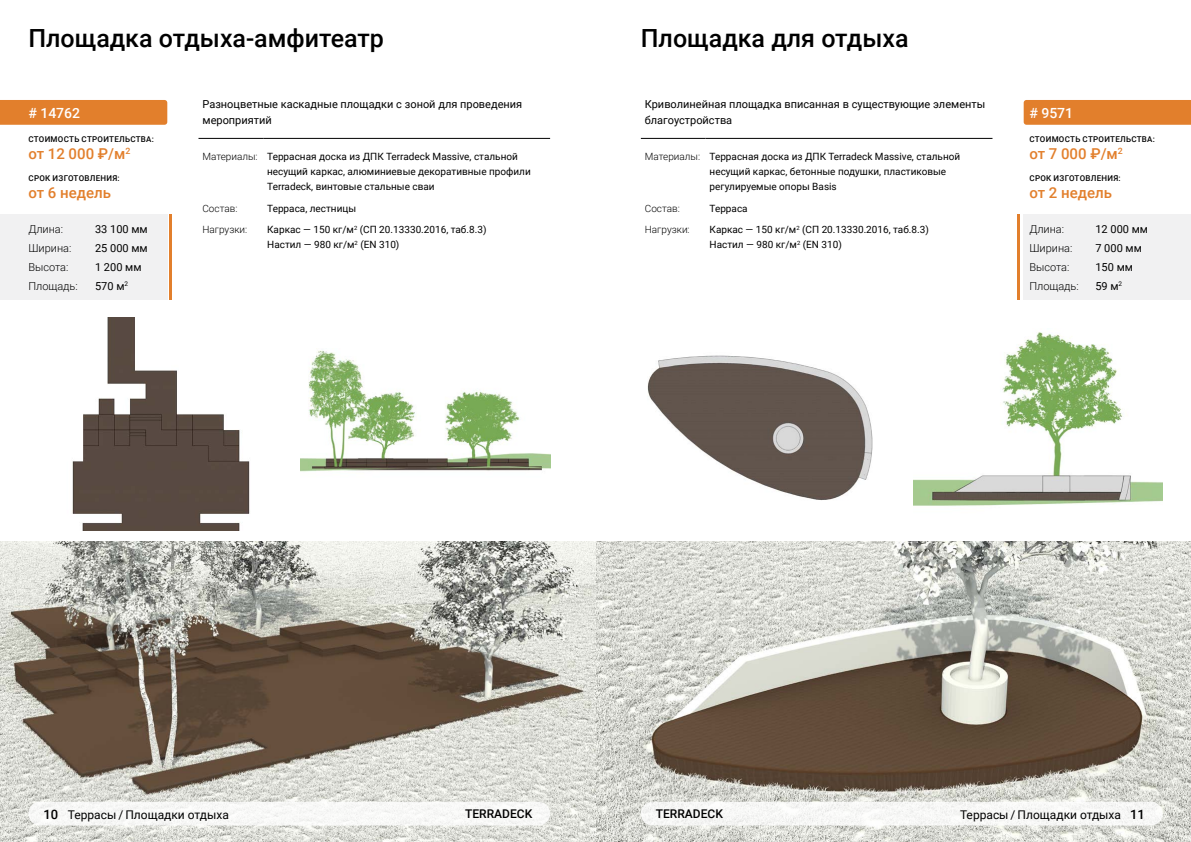
<style>
.page{position:relative;width:1191px;height:842px;background:#fff}
.page>*{position:absolute;margin:0;border:0;box-sizing:border-box;transform-origin:0 0}
.t1{font:500 25px "Roboto";color:#000}
.t2{font:500 15px "Roboto";color:#e27f2c}
.t3{font:500 14px "Roboto";color:#fff}
.t4{font:12px "Roboto";color:#000}
.t5{font:500 12px "Roboto";color:#000}
.t6{font:11px/19px "Roboto";color:#000}
.t7{font:300 11px/19px "Roboto";color:#000}
.t8{font:10px/15px "Roboto";color:#000}
.t9{font:300 10px "Roboto";color:#000}
.t10{font:500 8px "Roboto";letter-spacing:.035em;color:#000}
.s1{font-weight:300}
.s2{font-weight:500;font-size:13px}
</style>
<div class="page">
<div style="left:1023px;top:100px;width:168px;height:25px;background:#e27f2c"></div>
<div style="left:0;top:100px;width:167px;height:25px;background:#e27f2c"></div>
<div style="left:1023px;top:214px;width:168px;height:86px;background:#f1f1f2"></div>
<svg style="left:1017px;top:214px;width:2px;height:86px"></svg>
<hr style="left:641px;top:138px;width:64px;height:1px;background:#000">
<hr style="left:705px;top:138px;width:287px;height:1px;background:#000">
<div style="left:0;top:214px;width:167px;height:86px;background:#f1f1f2"></div>
<svg style="left:169px;top:214px;width:2px;height:86px"></svg>
<hr style="left:198px;top:138px;width:65px;height:1px;background:#000">
<hr style="left:263px;top:138px;width:287px;height:1px;background:#000">
<img style="left:913px;top:332px;width:249px;height:174px">
<img style="left:647px;top:355px;width:226px;height:146px">
<img style="left:0;top:541px;width:1191px;height:301px">
<img style="left:300px;top:350px;width:250px;height:122px">
<img style="left:72px;top:317px;width:178px;height:213px">
<div style="left:641px;top:802px;width:521px;height:23px;background:#f7f7f6;border-radius:12px"></div>
<div style="left:28px;top:802px;width:522px;height:23px;background:#f8f8f7;border-radius:12px"></div>
<h1 class="t1" style="left:28px;top:21px;width:357px">Площадка отдыха-амфитеатр</h1>
<h1 class="t1" style="left:641px;top:21px;width:269px">Площадка для отдыха</h1>
<h3 class="t3" style="left:28px;top:103px;width:53px"># 14762</h3>
<p class="t6" style="left:202px;top:96px;width:321px;line-height:16px">Разноцветные каскадные площадки с зоной для проведения мероприятий</p>
<p class="t8" style="left:267px;top:149px;width:265px;text-indent:-65px"><span class="s1">Материалы:</span> Террасная доска из ДПК Terradeck Massive, стальной несущий каркас, алюминиевые декоративные профили<br>Terradeck, винтовые стальные сваи</p>
<p class="t9" style="left:202px;top:201px;width:36px">Состав:</p>
<p class="t8" style="left:267px;top:200px;width:90px">Терраса, лестницы</p>
<p class="t9" style="left:202px;top:223px;width:46px">Нагрузки:</p>
<p class="t8" style="left:267px;top:222px;width:221px">Каркас — 150 кг/м<sup>2</sup> (СП 20.13330.2016, таб.8.3)<br>Настил — 980 кг/м<sup>2</sup> (EN 310)</p>
<p class="t10" style="left:28px;top:134px;width:127px">СТОИМОСТЬ СТРОИТЕЛЬСТВА:</p>
<h2 class="t2" style="left:28px;top:143px;width:104px">от 12 000 ₽/м<sup>2</sup></h2>
<p class="t10" style="left:28px;top:173px;width:93px">СРОК ИЗГОТОВЛЕНИЯ:</p>
<h2 class="t2" style="left:28px;top:182px;width:84px">от 6 недель</h2>
<p class="t7" style="left:28px;top:219px;width:51px">Длина:<br>Ширина:<br>Высота:<br>Площадь:</p>
<p class="t6" style="left:95px;top:219px;width:54px">33 100 мм<br>25 000 мм<br>1 200 мм<br>570 м<sup>2</sup></p>
<p class="t6" style="left:645px;top:96px;width:342px;line-height:16px">Криволинейная площадка вписанная в существующие элементы благоустройства</p>
<p class="t8" style="left:709px;top:149px;width:252px;text-indent:-65px"><span class="s1">Материалы:</span> Террасная доска из ДПК Terradeck Massive, стальной несущий каркас, бетонные подушки, пластиковые регулируемые опоры Basis</p>
<p class="t9" style="left:645px;top:201px;width:36px">Состав:</p>
<p class="t8" style="left:709px;top:200px;width:40px">Терраса</p>
<p class="t9" style="left:645px;top:223px;width:46px">Нагрузки:</p>
<p class="t8" style="left:709px;top:222px;width:221px">Каркас — 150 кг/м<sup>2</sup> (СП 20.13330.2016, таб.8.3)<br>Настил — 980 кг/м<sup>2</sup> (EN 310)</p>
<h3 class="t3" style="left:1029px;top:103px;width:45px"># 9571</h3>
<p class="t10" style="left:1029px;top:134px;width:127px">СТОИМОСТЬ СТРОИТЕЛЬСТВА:</p>
<h2 class="t2" style="left:1029px;top:143px;width:95px">от 7 000 ₽/м<sup>2</sup></h2>
<p class="t10" style="left:1029px;top:173px;width:93px">СРОК ИЗГОТОВЛЕНИЯ:</p>
<h2 class="t2" style="left:1029px;top:182px;width:84px">от 2 недель</h2>
<p class="t7" style="left:1029px;top:219px;width:51px">Длина:<br>Ширина:<br>Высота:<br>Площадь:</p>
<p class="t6" style="left:1095px;top:219px;width:54px">12 000 мм<br>7 000 мм<br>150 мм<br>59 м<sup>2</sup></p>
<p class="t4" style="left:43px;top:806px;width:187px"><span class="s2">10</span> Террасы / Площадки отдыха</p>
<p class="t5" style="left:465px;top:805px;width:69px">TERRADECK</p>
<p class="t5" style="left:656px;top:805px;width:69px">TERRADECK</p>
<p class="t4" style="left:960px;top:806px;width:186px">Террасы / Площадки отдыха <span class="s2">11</span></p>
</div>
